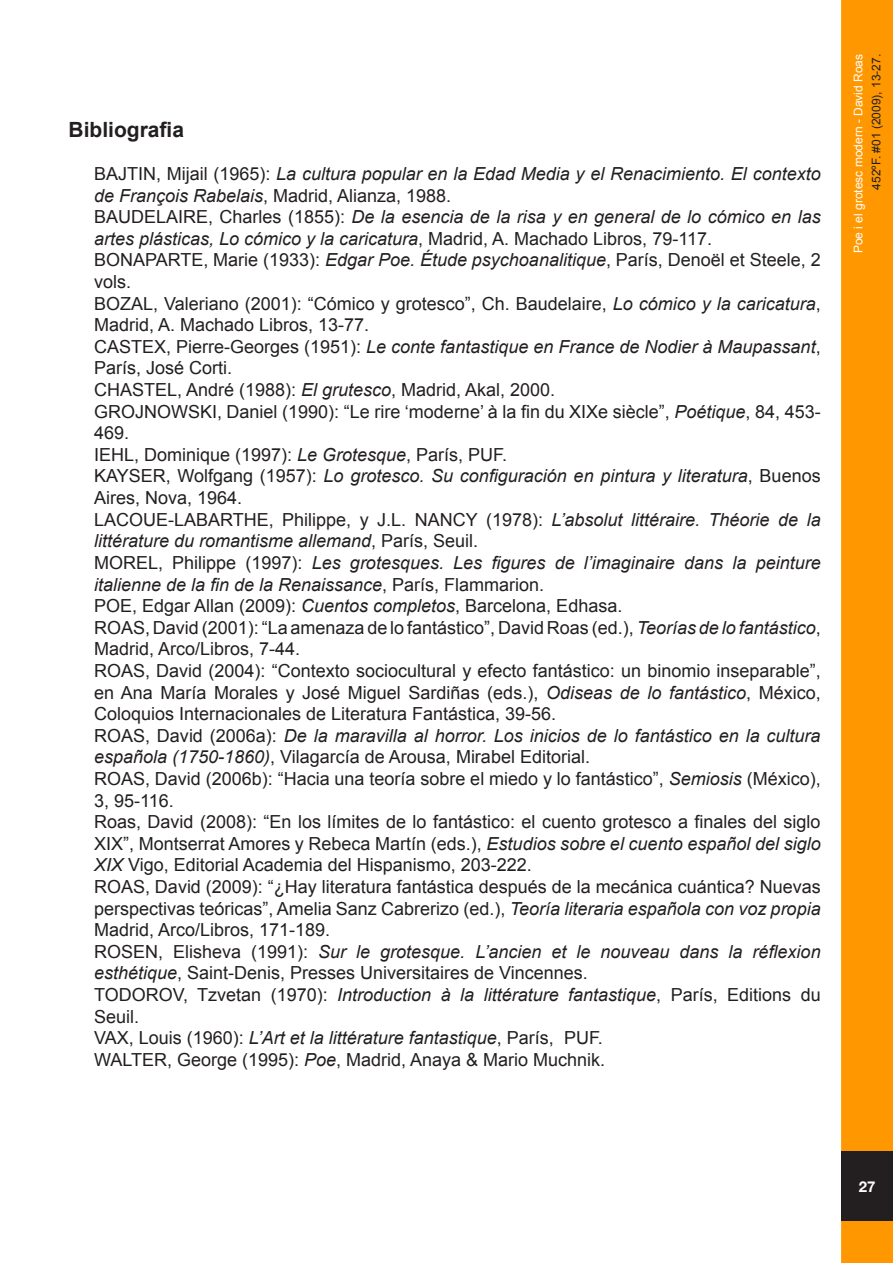
<style>
.page{position:relative;width:893px;height:1263px;background:#fff}
.page>*{position:absolute;margin:0;border:0;box-sizing:border-box;transform-origin:0 0}
.Estilo_de_párrafo_1{font:700 21px "Arial";color:#231f20}
.Estilo_de_párrafo_1-2{font:18px/21.6px "Arial";color:#231f20}
.Estilo_de_párrafo_1-3{font:italic 18px/21.6px "Arial";color:#231f20}
.t1{font:700 15px "Helvetica Neue";color:#fff}
.t2{font:12px "Arial";color:#fff}
.t3{font:12px "Arial";color:#231f20}
.s1{font-style:normal}
.s2{font-style:italic}
</style>
<div class="page">
<hr style="left:0;top:1151px;width:1px;height:70px;background:#231f20">
<div style="left:841px;top:0;width:52px;height:1263px;background:#ff9800;border:3px solid #ff9800"></div>
<div style="left:841px;top:1151px;width:52px;height:70px;background:#231f20"></div>
<p class="Estilo_de_párrafo_1" style="left:69px;top:116px;width:117px">Bibliografia</p>
<p class="Estilo_de_párrafo_1-3" style="left:94px;top:163px;width:728px"><span class="s1">BAJTIN, Mijail (1965):</span> La cultura popular en la Edad Media y el Renacimiento. El contexto de François Rabelais<span class="s1">, Madrid, Alianza, 1988.</span></p>
<p class="Estilo_de_párrafo_1-3" style="left:94px;top:206px;width:728px"><span class="s1">BAUDELAIRE, Charles (1855):</span> De la esencia de la risa y en general de lo cómico en las artes plásticas, Lo cómico y la caricatura<span class="s1">, Madrid, A. Machado Libros, 79-117.</span></p>
<p class="Estilo_de_párrafo_1-2" style="left:94px;top:249px;width:728px">BONAPARTE, Marie (1933): <span class="s2">Edgar Poe. Étude psychoanalitique</span>, París, Denoël et Steele, 2 vols.</p>
<p class="Estilo_de_párrafo_1-2" style="left:94px;top:293px;width:728px">BOZAL, Valeriano (2001): “Cómico y grotesco”, Ch. Baudelaire, <span class="s2">Lo cómico y la caricatura</span>,<br>Madrid, A. Machado Libros, 13-77.</p>
<p class="Estilo_de_párrafo_1-2" style="left:94px;top:336px;width:728px">CASTEX, Pierre-Georges (1951): <span class="s2">Le conte fantastique en France de Nodier à Maupassant</span>,<br>París, José Corti.</p>
<p class="Estilo_de_párrafo_1-2" style="left:94px;top:379px;width:463px">CHASTEL, André (1988): <span class="s2">El grutesco</span>, Madrid, Akal, 2000.</p>
<p class="Estilo_de_párrafo_1-2" style="left:94px;top:401px;width:728px">GROJNOWSKI, Daniel (1990): “Le rire ‘moderne’ à la fin du XIXe siècle”, <span class="s2">Poétique</span>, 84, 453-<br>469.</p>
<p class="Estilo_de_párrafo_1-2" style="left:94px;top:444px;width:415px">IEHL, Dominique (1997): <span class="s2">Le Grotesque</span>, París, PUF.</p>
<p class="Estilo_de_párrafo_1-3" style="left:94px;top:466px;width:728px"><span class="s1">KAYSER, Wolfgang (1957):</span> Lo grotesco. Su configuración en pintura y literatura<span class="s1">, Buenos<br>Aires, Nova, 1964.</span></p>
<p class="Estilo_de_párrafo_1-3" style="left:94px;top:509px;width:728px"><span class="s1">LACOUE-LABARTHE, Philippe, y J.L. NANCY (1978):</span> L’absolut littéraire. Théorie de la littérature du romantisme allemand<span class="s1">, París, Seuil.</span></p>
<p class="Estilo_de_párrafo_1-3" style="left:94px;top:552px;width:728px"><span class="s1">MOREL, Philippe (1997):</span> Les grotesques. Les figures de l’imaginaire dans la peinture italienne de la fin de la Renaissance<span class="s1">, París, Flammarion.</span></p>
<p class="Estilo_de_párrafo_1-2" style="left:94px;top:595px;width:530px">POE, Edgar Allan (2009): <span class="s2">Cuentos completos</span>, Barcelona, Edhasa.</p>
<p class="Estilo_de_párrafo_1-2" style="left:94px;top:617px;width:728px">ROAS, David (2001): “La amenaza de lo fantástico”, David Roas (ed.), <span class="s2">Teorías de lo fantástico</span>,<br>Madrid, Arco/Libros, 7-44.</p>
<p class="Estilo_de_párrafo_1-2" style="left:94px;top:660px;width:728px;text-align:justify">ROAS, David (2004): “Contexto sociocultural y efecto fantástico: un binomio inseparable”, en Ana María Morales y José Miguel Sardiñas (eds.), <span class="s2">Odiseas de lo fantástico</span>, México, Coloquios Internacionales de Literatura Fantástica, 39-56.</p>
<p class="Estilo_de_párrafo_1-3" style="left:94px;top:725px;width:728px"><span class="s1">ROAS, David (2006a):</span> De la maravilla al horror. Los inicios de lo fantástico en la cultura española (1750-1860)<span class="s1">, Vilagarcía de Arousa, Mirabel Editorial.</span></p>
<p class="Estilo_de_párrafo_1-2" style="left:94px;top:768px;width:728px">ROAS, David (2006b): “Hacia una teoría sobre el miedo y lo fantástico”, <span class="s2">Semiosis</span> (México),<br>3, 95-116.</p>
<p class="Estilo_de_párrafo_1-2" style="left:94px;top:811px;width:728px;text-align:justify">Roas, David (2008): “En los límites de lo fantástico: el cuento grotesco a finales del siglo XIX”, Montserrat Amores y Rebeca Martín (eds.), <span class="s2">Estudios sobre el cuento español del siglo XIX</span> Vigo, Editorial Academia del Hispanismo, 203-222.</p>
<p class="Estilo_de_párrafo_1-2" style="left:94px;top:876px;width:728px;text-align:justify">ROAS, David (2009): “¿Hay literatura fantástica después de la mecánica cuántica? Nuevas perspectivas teóricas”, Amelia Sanz Cabrerizo (ed.), <span class="s2">Teoría literaria española con voz propia </span>Madrid, Arco/Libros, 171-189.</p>
<p class="Estilo_de_párrafo_1-2" style="left:94px;top:941px;width:728px">ROSEN, Elisheva (1991): <span class="s2">Sur le grotesque. L’ancien et le nouveau dans la réflexion esthétique</span>, Saint-Denis, Presses Universitaires de Vincennes.</p>
<p class="Estilo_de_párrafo_1-2" style="left:94px;top:984px;width:728px">TODOROV, Tzvetan (1970): <span class="s2">Introduction à la littérature fantastique</span>, París, Editions du<br>Seuil.</p>
<p class="Estilo_de_párrafo_1-3" style="left:94px;top:1027px;width:510px"><span class="s1">VAX, Louis (1960):</span> L’Art et la littérature fantastique<span class="s1">, París, PUF.</span></p>
<p class="Estilo_de_párrafo_1-2" style="left:94px;top:1049px;width:513px">WALTER, George (1995): <span class="s2">Poe</span>, Madrid, Anaya &amp; Mario Muchnik.</p>
<p class="t2" style="left:850px;top:253px;width:201px;rotate:-90deg">Poe i el grotesc modern - David Roas</p>
<p class="t3" style="left:868px;top:190px;width:137px;rotate:-90deg">452ºF. #01 (2009), 13-27.</p>
<p class="t1" style="left:859px;top:1177px;width:18px">27</p>
</div>
